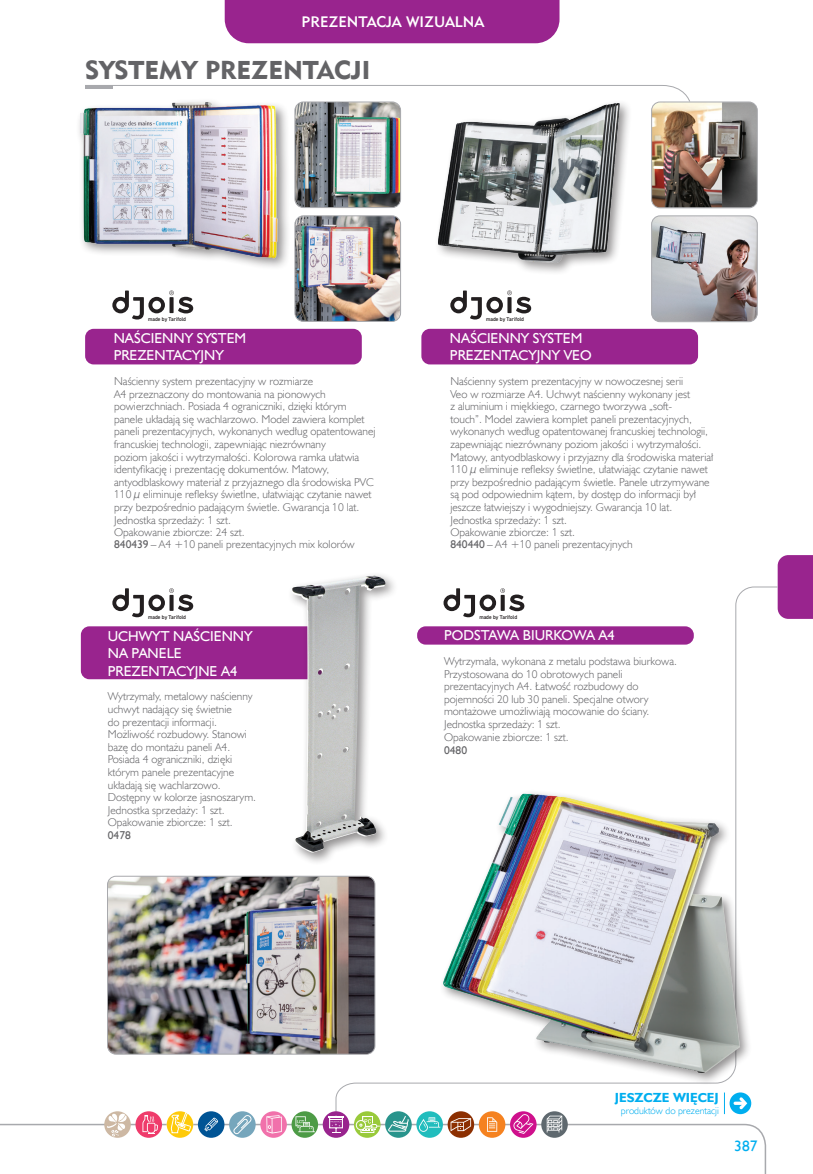
<style>
.page{position:relative;width:813px;height:1174px;background:#fff}
.page>*{position:absolute;margin:0;border:0;box-sizing:border-box;transform-origin:0 0}
.Rozdziały_nie_do_spisu{font:25.65px "Geometric 415 Blk EU";color:#636366}
.t1{font:15.3px "Humanst 521 EU";color:#00aeef}
.t2{font:15.15px "Geometric 415 Md EU";color:#fff}
.Nazwa_modułu_A{font:14.4px/17.2px "Humanst 521 EU";color:#fff}
.opis_produktów{font:14.4px/17.2px "Humanst 521 EU";color:#fff}
.t3{font:700 13.2px "Humanst 521 EU";color:#00aeef}
.opis_produktów-2{font:11.4px/12.6px "Humanst 521 Lt EU";color:#636366}
.opis_produktów-3{font:11.4px "Humanst 521 EU";color:#636366}
.t4{font:9.9px "Humanst 521 Lt EU";color:#00aeef}
.t5{font:600 5.4px "DIN2014";color:#231f20}
.s1{font-family:"Humanst 521 EU"}
</style>
<div class="page">
<div style="left:224px;top:0;width:335px;height:43px;background:#99248e"></div>
<svg style="left:85px;top:85px;width:605px;height:17px"></svg>
<hr style="left:85px;top:86px;width:28px;height:3px;background:#a8a9ad">
<svg style="left:0;top:1123px;width:766px;height:51px"></svg>
<div style="left:777px;top:555px;width:35px;height:64px;background:#99248e"></div>
<svg style="left:335px;top:586px;width:443px;height:529px"></svg>
<div style="left:416px;top:1111px;width:26px;height:26px;background:#21bdbd;border-radius:50%"></div>
<svg style="left:419px;top:1117px;width:21px;height:14px"></svg>
<div style="left:510px;top:1111px;width:26px;height:26px;background:#cf108c;border-radius:50%"></div>
<svg style="left:513px;top:1114px;width:20px;height:20px"></svg>
<div style="left:478px;top:1111px;width:27px;height:26px;background:#f58220;border-radius:50%"></div>
<svg style="left:487px;top:1117px;width:10px;height:14px"></svg>
<svg style="left:447px;top:1111px;width:27px;height:26px"></svg>
<svg style="left:450px;top:1118px;width:21px;height:13px"></svg>
<div style="left:354px;top:1111px;width:26px;height:26px;background:#99ca3b;border-radius:50%"></div>
<div style="left:355px;top:1120px;width:11px;height:10px;border:1px solid #fff;border-radius:50%"></div>
<svg style="left:359px;top:1115px;width:21px;height:18px"></svg>
<div style="left:322px;top:1111px;width:27px;height:26px;background:#99248e;border-radius:50%"></div>
<svg style="left:328px;top:1115px;width:15px;height:18px"></svg>
<svg style="left:291px;top:1111px;width:27px;height:26px"></svg>
<svg style="left:295px;top:1116px;width:20px;height:16px"></svg>
<svg style="left:260px;top:1111px;width:27px;height:26px"></svg>
<svg style="left:266px;top:1115px;width:15px;height:18px"></svg>
<div style="left:229px;top:1111px;width:26px;height:26px;background:#76a6bc;border-radius:50%"></div>
<svg style="left:233px;top:1114px;width:19px;height:20px"></svg>
<div style="left:198px;top:1111px;width:26px;height:26px;background:#005495;border-radius:50%"></div>
<svg style="left:204px;top:1117px;width:14px;height:14px"></svg>
<svg style="left:385px;top:1111px;width:26px;height:26px"></svg>
<svg style="left:388px;top:1115px;width:20px;height:16px"></svg>
<div style="left:541px;top:1111px;width:26px;height:26px;background:#5f696f;border-radius:50%"></div>
<svg style="left:546px;top:1115px;width:16px;height:17px"></svg>
<svg style="left:167px;top:1111px;width:28px;height:33px"></svg>
<div style="left:135px;top:1111px;width:27px;height:26px;background:#ef3b6b;border-radius:50%"></div>
<svg style="left:142px;top:1115px;width:16px;height:18px"></svg>
<svg style="left:104px;top:1111px;width:27px;height:26px"></svg>
<svg style="left:107px;top:1113px;width:19px;height:23px"></svg>
<div style="left:729px;top:1092px;width:21px;height:22px;background:#00aeef;border-radius:50%"></div>
<svg style="left:733px;top:1097px;width:13px;height:12px"></svg>
<svg style="left:723px;top:1097px;width:1px;height:17px"></svg>
<img style="left:295px;top:102px;width:105px;height:105px">
<div style="left:294px;top:102px;width:107px;height:106px;border:1px solid #a8a9ad;border-radius:9px"></div>
<img style="left:651px;top:102px;width:105px;height:106px">
<div style="left:651px;top:102px;width:106px;height:106px;border:1px solid #a8a9ad;border-radius:9px"></div>
<img style="left:296px;top:217px;width:104px;height:104px">
<div style="left:294px;top:215px;width:107px;height:107px;border:1px solid #a8a9ad;border-radius:9px"></div>
<img style="left:651px;top:216px;width:105px;height:105px">
<div style="left:651px;top:215px;width:106px;height:107px;border:1px solid #a8a9ad;border-radius:9px"></div>
<div style="left:76px;top:97px;width:214px;height:174px;background:#231f20;opacity:.5"></div>
<img style="left:81px;top:102px;width:196px;height:156px">
<div style="left:85px;top:329px;width:276px;height:35px;background:#99248e;border-radius:9px"></div>
<div style="left:434px;top:99px;width:198px;height:176px;background:#231f20;opacity:.5"></div>
<img style="left:438px;top:103px;width:181px;height:160px">
<div style="left:421px;top:329px;width:276px;height:35px;background:#99248e;border-radius:9px"></div>
<div style="left:81px;top:626px;width:255px;height:53px;background:#99248e;border-radius:9px"></div>
<div style="left:417px;top:626px;width:276px;height:18px;background:#99248e;border-radius:9px"></div>
<img style="left:421px;top:766px;width:357px;height:331px">
<div style="left:287px;top:571px;width:111px;height:294px;background:#231f20;opacity:.5"></div>
<img style="left:291px;top:576px;width:94px;height:276px">
<img style="left:107px;top:876px;width:268px;height:178px">
<div style="left:107px;top:876px;width:268px;height:178px;border:1px solid #a8a9ad;border-radius:9px"></div>
<svg style="left:112px;top:290px;width:81px;height:29px"></svg>
<svg style="left:112px;top:588px;width:81px;height:29px"></svg>
<svg style="left:443px;top:588px;width:81px;height:29px"></svg>
<svg style="left:450px;top:290px;width:81px;height:29px"></svg>
<h3 class="t2" style="left:301px;top:12px;width:184px">PREZENTACJA WIZUALNA</h3>
<p class="Rozdziały_nie_do_spisu" style="left:85px;top:54px;width:286px">SYSTEMY PREZENTACJI</p>
<p class="t5" style="left:148px;top:316px;width:39px">made by Tarifold</p>
<p class="Nazwa_modułu_A" style="left:114px;top:329px;width:134px">NAŚCIENNY SYSTEM<br>PREZENTACYJNY</p>
<p class="opis_produktów-2" style="left:114px;top:374px;width:263px">Naścienny system prezentacyjny w rozmiarze<br>A4 przeznaczony do montowania na pionowych powierzchniach. Posiada 4 ograniczniki, dzięki którym panele układają się wachlarzowo. Model zawiera komplet paneli prezentacyjnych, wykonanych według opatentowanej francuskiej technologii, zapewniając niezrównany<br>poziom jakości i wytrzymałości. Kolorowa ramka ułatwia identyfikację i prezentację dokumentów. Matowy, antyodblaskowy materiał z przyjaznego dla środowiska PVC 110 µ eliminuje refleksy świetlne, ułatwiając czytanie nawet przy bezpośrednio padającym świetle. Gwarancja 10 lat.</p>
<p class="opis_produktów-2" style="left:114px;top:513px;width:118px">Jednostka sprzedaży: 1 szt.</p>
<p class="opis_produktów-2" style="left:114px;top:526px;width:132px">Opakowanie zbiorcze: 24 szt.</p>
<p class="opis_produktów-2" style="left:114px;top:538px;width:242px"><span class="s1">840439</span> – A4 +10 paneli prezentacyjnych mix kolorów</p>
<p class="t5" style="left:486px;top:316px;width:39px">made by Tarifold</p>
<p class="Nazwa_modułu_A" style="left:449px;top:329px;width:143px">NAŚCIENNY SYSTEM<br>PREZENTACYJNY VEO</p>
<p class="opis_produktów-2" style="left:450px;top:374px;width:264px">Naścienny system prezentacyjny w nowoczesnej serii<br>Veo w rozmiarze A4. Uchwyt naścienny wykonany jest<br>z aluminium i miękkiego, czarnego tworzywa „soft-<br>touch”. Model zawiera komplet paneli prezentacyjnych, wykonanych według opatentowanej francuskiej technologii, zapewniając niezrównany poziom jakości i wytrzymałości.<br>Matowy, antyodblaskowy i przyjazny dla środowiska materiał 110 µ eliminuje refleksy świetlne, ułatwiając czytanie nawet przy bezpośrednio padającym świetle. Panele utrzymywane są pod odpowiednim kątem, by dostęp do informacji był jeszcze łatwiejszy i wygodniejszy. Gwarancja 10 lat.</p>
<p class="opis_produktów-2" style="left:450px;top:513px;width:118px">Jednostka sprzedaży: 1 szt.</p>
<p class="opis_produktów-2" style="left:450px;top:526px;width:126px">Opakowanie zbiorcze: 1 szt.</p>
<p class="opis_produktów-2" style="left:450px;top:538px;width:184px"><span class="s1">840440</span> – A4 +10 paneli prezentacyjnych</p>
<p class="t5" style="left:148px;top:613px;width:39px">made by Tarifold</p>
<p class="t5" style="left:479px;top:613px;width:39px">made by Tarifold</p>
<p class="opis_produktów" style="left:108px;top:627px;width:146px">UCHWYT NAŚCIENNY<br>NA PANELE<br>PREZENTACYJNE A4</p>
<p class="opis_produktów-2" style="left:108px;top:690px;width:150px">Wytrzymały, metalowy naścienny uchwyt nadający się świetnie<br>do prezentacji informacji.<br>Możliwość rozbudowy. Stanowi bazę do montażu paneli A4.<br>Posiada 4 ograniczniki, dzięki którym panele prezentacyjne układają się wachlarzowo.<br>Dostępny w kolorze jasnoszarym.</p>
<p class="opis_produktów-2" style="left:108px;top:803px;width:118px">Jednostka sprzedaży: 1 szt.</p>
<p class="opis_produktów-2" style="left:108px;top:816px;width:126px">Opakowanie zbiorcze: 1 szt.</p>
<p class="opis_produktów-3" style="left:108px;top:828px;width:25px">0478</p>
<p class="opis_produktów" style="left:444px;top:626px;width:172px">PODSTAWA BIURKOWA A4</p>
<p class="opis_produktów-2" style="left:444px;top:654px;width:234px">Wytrzymała, wykonana z metalu podstawa biurkowa.<br>Przystosowana do 10 obrotowych paneli prezentacyjnych A4. Łatwość rozbudowy do pojemności 20 lub 30 paneli. Specjalne otwory montażowe umożliwiają mocowanie do ściany.</p>
<p class="opis_produktów-2" style="left:444px;top:717px;width:118px">Jednostka sprzedaży: 1 szt.</p>
<p class="opis_produktów-2" style="left:444px;top:730px;width:126px">Opakowanie zbiorcze: 1 szt.</p>
<p class="opis_produktów-3" style="left:444px;top:742px;width:25px">0480</p>
<p class="t3" style="left:614px;top:1089px;width:105px">JESZCZE WIĘCEJ</p>
<p class="t4" style="left:620px;top:1104px;width:99px">produktów do prezentacji</p>
<h2 class="t1" style="left:734px;top:1136px;width:25px">387</h2>
</div>
